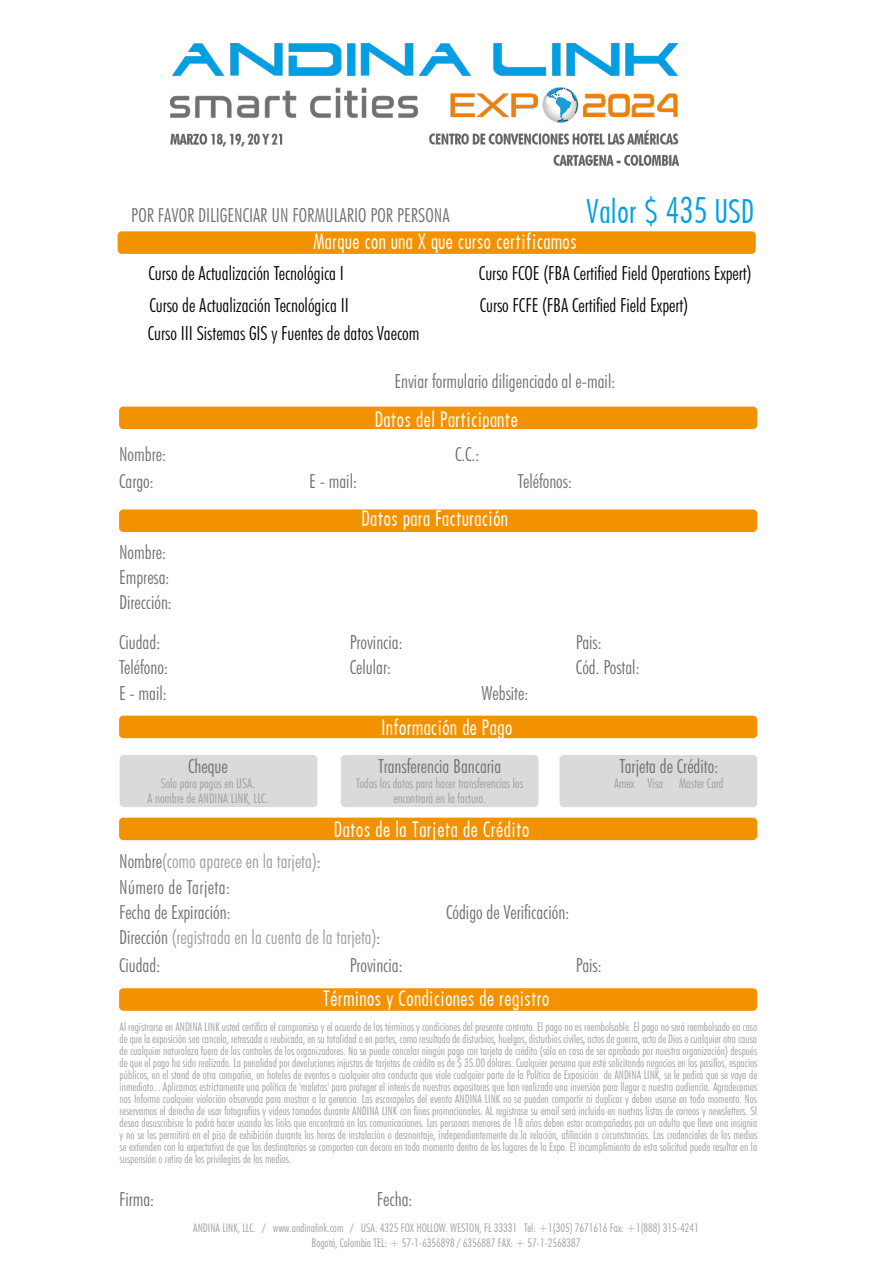
<style>
.page{position:relative;width:893px;height:1276px;background:#fff}
.page>*{position:absolute;margin:0;border:0;box-sizing:border-box;transform-origin:0 0}
.t1{font:500 30px "Futura Cond";color:#009fe3}
.t2{font:300 condensed 19.5px "Futura BT";color:#706f6f}
.t3{font:300 condensed 19.5px "Futura BT";color:#000}
.t4{font:500 19.5px "Futura Cond";color:#fff}
.t5{font:300 condensed 19.5px "Futura BT";color:#9d9d9c}
.t6{font:300 condensed 19.5px "Futura BT";letter-spacing:.02em;color:#706f6f}
.t7{font:300 condensed 13.5px/15px "Futura BT";color:#9d9d9c;text-align:center}
.t8{font:300 condensed 12px/12px "Futura BT";color:#9d9d9c;text-align:justify}
.s1{font-family:"Futura BT";font-weight:300;font-stretch:condensed;font-size:36px}
.s2{color:#706f6f}
</style>
<div class="page">
<div style="left:341px;top:755px;width:198px;height:52px;background:#dadada;border-radius:4px"></div>
<div style="left:559px;top:755px;width:198px;height:52px;background:#dadada;border-radius:4px"></div>
<div style="left:120px;top:755px;width:197px;height:52px;background:#dadada;border-radius:4px"></div>
<div style="left:119px;top:817px;width:638px;height:23px;background:#f39200;border-radius:4px"></div>
<div style="left:119px;top:988px;width:638px;height:22px;background:#f39200;border-radius:4px"></div>
<div style="left:119px;top:509px;width:638px;height:23px;background:#f39200;border-radius:4px"></div>
<div style="left:118px;top:231px;width:638px;height:23px;background:#f39200;border-radius:4px"></div>
<div style="left:119px;top:406px;width:638px;height:23px;background:#f39200;border-radius:4px"></div>
<div style="left:119px;top:715px;width:638px;height:23px;background:#f39200;border-radius:4px"></div>
<img style="left:171px;top:43px;width:508px;height:123px">
<h2 class="t2" style="left:131px;top:203px;width:320px">POR FAVOR DILIGENCIAR UN FORMULARIO POR PERSONA</h2>
<h2 class="t4" style="left:313px;top:229px;width:265px">Marque con una X que curso certificamos</h2>
<h1 class="t1" style="left:586px;top:192px;width:170px">Valor $ <span class="s1">435</span> USD</h1>
<h2 class="t3" style="left:149px;top:262px;width:197px">Curso de Actualización Tecnológica I</h2>
<h2 class="t3" style="left:479px;top:262px;width:274px">Curso FCOE (FBA Certified Field Operations Expert)</h2>
<h2 class="t3" style="left:149px;top:293px;width:201px">Curso de Actualización Tecnológica II</h2>
<h2 class="t3" style="left:480px;top:293px;width:210px">Curso FCFE (FBA Certified Field Expert)</h2>
<h2 class="t3" style="left:148px;top:322px;width:273px">Curso III Sistemas GIS y Fuentes de datos Vaecom</h2>
<h2 class="t2" style="left:394px;top:369px;width:222px">Enviar formulario diligenciado al e-mail:</h2>
<h2 class="t4" style="left:375px;top:406px;width:145px">Datos del Participante</h2>
<h2 class="t2" style="left:119px;top:442px;width:48px">Nombre:</h2>
<h2 class="t2" style="left:455px;top:442px;width:26px">C.C.:</h2>
<h2 class="t2" style="left:119px;top:469px;width:36px">Cargo:</h2>
<h2 class="t2" style="left:309px;top:469px;width:49px">E - mail:</h2>
<h2 class="t2" style="left:518px;top:469px;width:55px">Teléfonos:</h2>
<h2 class="t2" style="left:119px;top:540px;width:48px">Nombre:</h2>
<h2 class="t2" style="left:119px;top:565px;width:52px">Empresa:</h2>
<h2 class="t2" style="left:119px;top:590px;width:54px">Dirección:</h2>
<h2 class="t4" style="left:361px;top:506px;width:148px">Datos para Facturación</h2>
<h2 class="t2" style="left:119px;top:630px;width:43px">Ciudad:</h2>
<h2 class="t2" style="left:119px;top:655px;width:50px">Teléfono:</h2>
<h2 class="t2" style="left:119px;top:681px;width:49px">E - mail:</h2>
<h2 class="t2" style="left:188px;top:754px;width:41px">Cheque</h2>
<p class="t7" style="left:148px;top:775px;width:122px">Solo para pagos en USA.<br>A nombre de ANDINA LINK, LLC.</p>
<h2 class="t5" style="left:119px;top:849px;width:203px"><span class="s2">Nombre</span>(como aparece en la tarjeta)<span class="s2">:</span></h2>
<h2 class="t6" style="left:119px;top:875px;width:112px">Número de Tarjeta:</h2>
<h2 class="t2" style="left:350px;top:630px;width:54px">Provincia:</h2>
<h2 class="t2" style="left:350px;top:655px;width:43px">Celular:</h2>
<h2 class="t2" style="left:482px;top:681px;width:48px">Website:</h2>
<h2 class="t4" style="left:381px;top:714px;width:133px">Información de Pago</h2>
<h2 class="t2" style="left:378px;top:754px;width:125px">Transferencia Bancaria</h2>
<p class="t7" style="left:356px;top:775px;width:169px">Todos los datos para hacer transferencias los encontrará en la factura.</p>
<h2 class="t4" style="left:334px;top:816px;width:197px">Datos de la Tarjeta de Crédito</h2>
<h2 class="t2" style="left:119px;top:900px;width:113px">Fecha de Expiración:</h2>
<h2 class="t2" style="left:446px;top:900px;width:125px">Código de Verificación:</h2>
<h2 class="t5" style="left:119px;top:925px;width:263px"><span class="s2">Dirección</span> (registrada en la cuenta de la tarjeta)<span class="s2">:</span></h2>
<h2 class="t2" style="left:119px;top:953px;width:43px">Ciudad:</h2>
<h2 class="t2" style="left:350px;top:953px;width:54px">Provincia:</h2>
<h2 class="t4" style="left:322px;top:985px;width:229px">Términos y Condiciones de registro</h2>
<h2 class="t2" style="left:576px;top:630px;width:27px">Pais:</h2>
<h2 class="t2" style="left:576px;top:655px;width:65px">Cód. Postal:</h2>
<h2 class="t2" style="left:620px;top:754px;width:100px">Tarjeta de Crédito:</h2>
<p class="t7" style="left:614px;top:775px;width:111px">Amex Visa Master Card</p>
<h2 class="t2" style="left:576px;top:953px;width:27px">Pais:</h2>
<p class="t8" style="left:120px;top:1020px;width:639px">Al registrarse en ANDINA LINK usted certifica el compromiso y el acuerdo de los términos y condiciones del presente contrato. El pago no es reembolsable. El pago no será reembolsado en caso de que la exposición sea cancela, retrasada o reubicada, en su totalidad o en partes, como resultado de disturbios, huelgas, disturbios civiles, actos de guerra, acto de Dios o cualquier otra causa de cualquier naturaleza fuera de los controles de los organizadores. No se puede cancelar ningún pago con tarjeta de crédito (sólo en caso de ser aprobado por nuestra organización) después de que el pago ha sido realizado. La penalidad por devoluciones injustas de tarjetas de crédito es de $ 35.00 dólares. Cualquier persona que esté solicitando negocios en los pasillos, espacios públicos, en el stand de otra compañía, en hoteles de eventos o cualquier otra conducta que viole cualquier parte de la Política de Exposición de ANDINA LINK, se le pedirá que se vaya de inmediato. . Aplicamos estrictamente una política de 'maletas' para proteger el interés de nuestros expositores que han realizado una inversión para llegar a nuestra audiencia. Agradecemos nos Informe cualquier violación observada para mostrar a la gerencia. Las escarapelas del evento ANDINA LINK no se pueden compartir ni duplicar y deben usarse en todo momento. Nos reservamos el derecho de usar fotografías y videos tomados durante ANDINA LINK con fines promocionales. AL registrase su email será incluido en nuetras listas de correos y newsletters. SI desea desuscribisre lo podrá hacer usando los links que encontrará en las comunicaciones. Las personas menores de 18 años deben estar acompañadas por un adulto que lleve una insignia y no se les permitirá en el piso de exhibición durante las horas de instalación o desmontaje, independientemente de la relación, afiliación o circunstancias. Las credenciales de los medios se extienden con la expectativa de que los destinatarios se comporten con decoro en todo momento dentro de los lugares de la Expo. El incumplimiento de esta solicitud puede resultar en la suspensión o retiro de los privilegios de los medios.</p>
<h2 class="t2" style="left:119px;top:1187px;width:37px">Firma:</h2>
<h2 class="t2" style="left:377px;top:1187px;width:37px">Fecha:</h2>
<p class="t8" style="left:193px;top:1220px;width:507px;line-height:15px;text-align:center">ANDINA LINK, LLC. / www.andinalink.com / USA: 4325 FOX HOLLOW. WESTON, FL 33331 Tel: +1(305) 7671616 Fax: +1(888) 315-4241<br>Bogotá, Colombia TEL: + 57-1-6356898 / 6356887 FAX: + 57-1-2568387</p>
</div>
